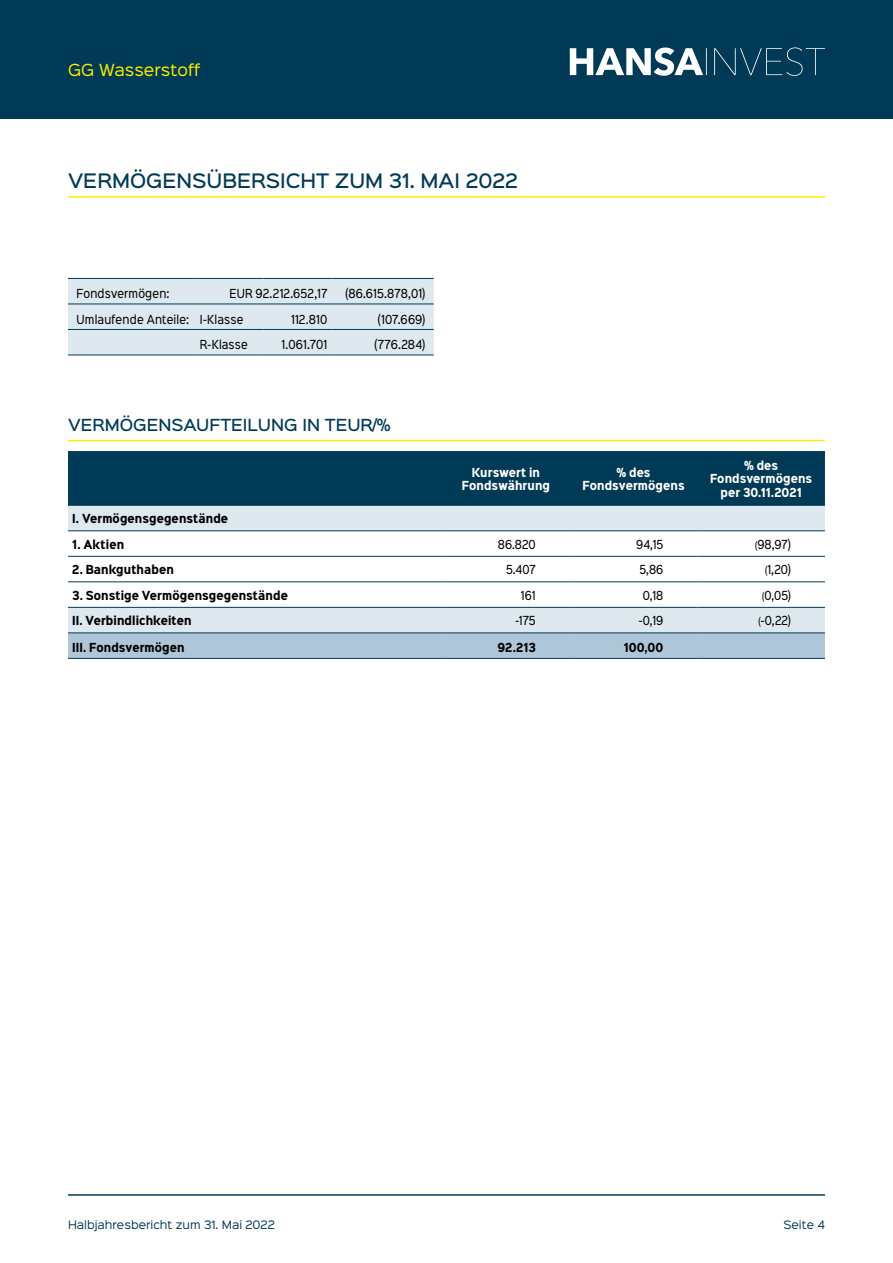
<style>
.page{position:relative;width:893px;height:1263px;background:#fff}
.page>*{position:absolute;margin:0;border:0;box-sizing:border-box;transform-origin:0 0}
.t1{font:500 18px "Sinkin Sans 500";color:#003a56}
.t2{font:500 15px "Sinkin Sans 500";color:#003a56}
.t3{font:15px "Sinkin Sans 400";color:#ffed00}
.t4{font:11.25px "Sinkin Sans Narrow W01 400 Rg";letter-spacing:.01em;color:#000}
.t5{font:700 11.25px "Sinkin Sans Narrow W01 700";letter-spacing:.01em;color:#000}
.t6{font:700 11.25px/13.5px "Sinkin Sans Narrow W01 700";letter-spacing:.005em;color:#fff;text-align:center}
.t7{font:10.5px "Sinkin Sans 400";color:#003a56}
.s1{font-size:9px}
</style>
<div class="page">
<div style="left:0;top:0;width:893px;height:119px;background:#003a56"></div>
<svg style="left:570px;top:47px;width:255px;height:29px"></svg>
<hr style="left:68px;top:1194px;width:757px;height:2px;background:#003a56">
<hr style="left:68px;top:196px;width:757px;height:2px;background:#ffed00">
<div style="left:68px;top:451px;width:757px;height:54px;background:#003a56"></div>
<svg style="left:68px;top:506px;width:757px;height:126px"></svg>
<svg style="left:68px;top:633px;width:757px;height:25px"></svg>
<hr style="left:68px;top:505px;width:374px;height:1px;background:#003a56">
<hr style="left:442px;top:505px;width:128px;height:1px;background:#003a56">
<hr style="left:570px;top:505px;width:127px;height:1px;background:#003a56">
<hr style="left:697px;top:505px;width:128px;height:1px;background:#003a56">
<hr style="left:68px;top:556px;width:374px;height:1px;background:#003a56">
<hr style="left:442px;top:556px;width:128px;height:1px;background:#003a56">
<hr style="left:570px;top:556px;width:127px;height:1px;background:#003a56">
<hr style="left:697px;top:556px;width:128px;height:1px;background:#003a56">
<hr style="left:442px;top:530px;width:128px;height:1px;background:#003a56">
<hr style="left:570px;top:530px;width:127px;height:1px;background:#003a56">
<hr style="left:697px;top:530px;width:128px;height:1px;background:#003a56">
<hr style="left:442px;top:581px;width:128px;height:1px;background:#003a56">
<hr style="left:570px;top:581px;width:127px;height:1px;background:#003a56">
<hr style="left:697px;top:581px;width:128px;height:1px;background:#003a56">
<hr style="left:442px;top:607px;width:128px;height:1px;background:#003a56">
<hr style="left:570px;top:607px;width:127px;height:1px;background:#003a56">
<hr style="left:697px;top:607px;width:128px;height:1px;background:#003a56">
<hr style="left:68px;top:530px;width:374px;height:1px;background:#003a56">
<hr style="left:68px;top:581px;width:374px;height:1px;background:#003a56">
<hr style="left:68px;top:607px;width:374px;height:1px;background:#003a56">
<hr style="left:68px;top:632px;width:374px;height:1px;background:#003a56">
<hr style="left:442px;top:632px;width:128px;height:1px;background:#003a56">
<hr style="left:570px;top:632px;width:127px;height:1px;background:#003a56">
<hr style="left:697px;top:632px;width:128px;height:1px;background:#003a56">
<hr style="left:68px;top:658px;width:374px;height:1px;background:#003a56">
<hr style="left:442px;top:658px;width:128px;height:1px;background:#003a56">
<hr style="left:570px;top:658px;width:127px;height:1px;background:#003a56">
<hr style="left:697px;top:658px;width:128px;height:1px;background:#003a56">
<hr style="left:68px;top:440px;width:757px;height:1px;background:#ffed00">
<div style="left:68px;top:279px;width:366px;height:76px;background:#dde8ef"></div>
<hr style="left:68px;top:304px;width:132px;height:1px;background:#003a56">
<hr style="left:332px;top:304px;width:102px;height:1px;background:#003a56">
<hr style="left:68px;top:278px;width:132px;height:1px;background:#003a56">
<hr style="left:68px;top:329px;width:132px;height:1px;background:#003a56">
<hr style="left:68px;top:355px;width:132px;height:1px;background:#003a56">
<hr style="left:332px;top:278px;width:102px;height:1px;background:#003a56">
<hr style="left:200px;top:329px;width:64px;height:1px;background:#003a56">
<hr style="left:264px;top:329px;width:68px;height:1px;background:#003a56">
<hr style="left:332px;top:329px;width:102px;height:1px;background:#003a56">
<hr style="left:200px;top:355px;width:64px;height:1px;background:#003a56">
<hr style="left:264px;top:355px;width:68px;height:1px;background:#003a56">
<hr style="left:332px;top:355px;width:102px;height:1px;background:#003a56">
<hr style="left:200px;top:278px;width:64px;height:1px;background:#003a56">
<hr style="left:264px;top:278px;width:68px;height:1px;background:#003a56">
<hr style="left:200px;top:304px;width:64px;height:1px;background:#003a56">
<hr style="left:264px;top:304px;width:68px;height:1px;background:#003a56">
<h2 class="t3" style="left:68px;top:57px;width:134px">GG Wasserstoff</h2>
<h1 class="t1" style="left:68px;top:165px;width:451px">VERMÖGENSÜBERSICHT ZUM 31. Mai 2022</h1>
<p class="t4" style="left:77px;top:286px;width:94px">Fondsvermögen:</p>
<p class="t4" style="left:229px;top:286px;width:99px">EUR 92.212.652,17</p>
<p class="t4" style="left:346px;top:286px;width:81px">(86.615.878,01)</p>
<p class="t4" style="left:77px;top:311px;width:168px">Umlaufende Anteile: I-Klasse</p>
<p class="t4" style="left:291px;top:311px;width:38px">112.810</p>
<p class="t4" style="left:378px;top:311px;width:49px">(107.669)</p>
<p class="t4" style="left:200px;top:337px;width:50px">R-Klasse</p>
<p class="t4" style="left:282px;top:337px;width:47px">1.061.701</p>
<p class="t4" style="left:375px;top:337px;width:52px">(776.284)</p>
<h2 class="t2" style="left:68px;top:412px;width:324px">VERMÖGENSAUFTEILUNG IN TEUR/%</h2>
<p class="t6" style="left:462px;top:465px;width:90px">Kurswert in<br>Fondswährung</p>
<p class="t6" style="left:583px;top:465px;width:104px">% des<br>Fondsvermögens</p>
<p class="t6" style="left:710px;top:458px;width:104px">% des<br>Fondsvermögens per 30.11.2021</p>
<p class="t5" style="left:72px;top:510px;width:157px">I. Vermögensgegenstände</p>
<p class="t5" style="left:72px;top:536px;width:53px">1. Aktien</p>
<p class="t4" style="left:498px;top:536px;width:39px">86.820</p>
<p class="t4" style="left:636px;top:536px;width:29px">94,15</p>
<p class="t4" style="left:755px;top:536px;width:37px"><span class="s1">(</span>98,97)</p>
<p class="t5" style="left:72px;top:562px;width:103px">2. Bankguthaben</p>
<p class="t4" style="left:506px;top:562px;width:31px">5.407</p>
<p class="t4" style="left:639px;top:562px;width:26px">5,86</p>
<p class="t4" style="left:765px;top:562px;width:27px"><span class="s1">(</span>1,20)</p>
<p class="t5" style="left:72px;top:587px;width:217px">3. Sonstige Vermögensgegenstände</p>
<p class="t4" style="left:521px;top:587px;width:16px">161</p>
<p class="t4" style="left:643px;top:587px;width:22px">0,18</p>
<p class="t4" style="left:762px;top:587px;width:30px"><span class="s1">(</span>0,05)</p>
<p class="t5" style="left:72px;top:613px;width:121px">II. Verbindlichkeiten</p>
<p class="t4" style="left:515px;top:613px;width:22px">-175</p>
<p class="t4" style="left:639px;top:613px;width:26px">-0,19</p>
<p class="t4" style="left:758px;top:613px;width:34px"><span class="s1">(</span>-0,22)</p>
<p class="t5" style="left:72px;top:639px;width:114px">III. Fondsvermögen</p>
<p class="t5" style="left:497px;top:639px;width:40px">92.213</p>
<p class="t5" style="left:624px;top:639px;width:41px">100,00</p>
<p class="t7" style="left:68px;top:1216px;width:208px">Halbjahresbericht zum 31. Mai 2022</p>
<p class="t7" style="left:783px;top:1216px;width:43px">Seite 4</p>
</div>
